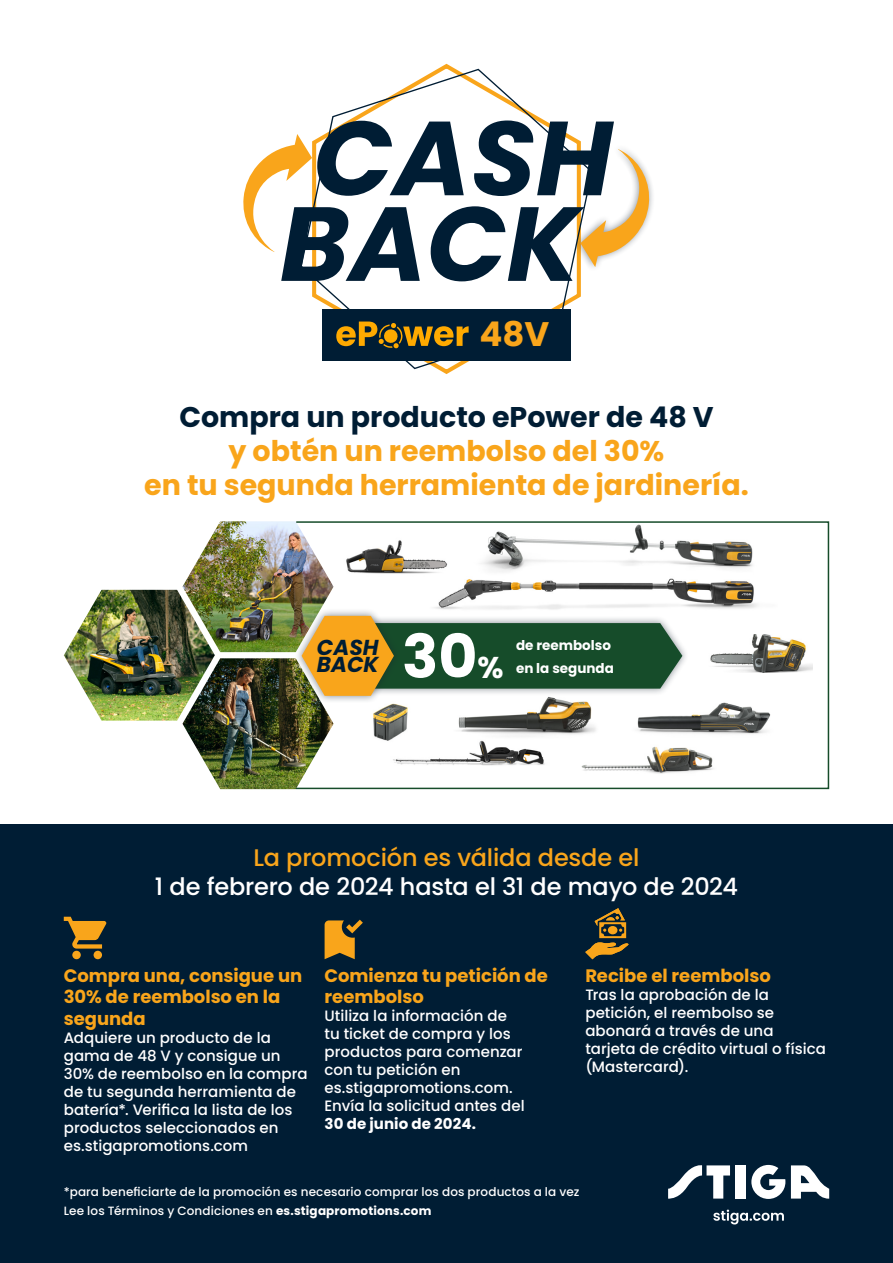
<style>
.page{position:relative;width:893px;height:1263px;background:#fff}
.page>*{position:absolute;margin:0;border:0;box-sizing:border-box;transform-origin:0 0}
.t1{font:italic 700 105px "Poppins";color:#001d34}
.t2{font:700 60px "Poppins";color:#fff}
.t3{font:700 34.05px "Poppins";color:#f9a51b}
.t4{font:700 28.5px "Poppins";color:#f9a51b}
.t5{font:700 28.5px "Poppins";color:#001d34}
.t6{font:500 24px "Poppins";letter-spacing:-.01em;color:#fff}
.t7{font:500 24px "Poppins";letter-spacing:-.005em;color:#f9a51b}
.t8{font:italic 700 21.6px "Poppins";color:#001d34}
.t9{font:700 18px/21.6px "Poppins";color:#f9a51b}
.t10{font:500 15px/18px "Poppins";color:#fff}
.t11{font:700 15px "Poppins";letter-spacing:.005em;color:#fff}
.t12{font:700 13.5px "Poppins";color:#fff}
.t13{font:500 12px "Poppins";letter-spacing:.01em;color:#fff}
.s1{font-size:30px}
.s2{font-weight:700}
</style>
<div class="page">
<div style="left:0;top:825px;width:893px;height:438px;background:#001d34"></div>
<img style="left:182px;top:658px;width:152px;height:131px">
<img style="left:182px;top:521px;width:152px;height:131px">
<img style="left:64px;top:590px;width:151px;height:131px">
<img style="left:393px;top:743px;width:152px;height:23px">
<img style="left:458px;top:697px;width:138px;height:46px">
<img style="left:710px;top:635px;width:103px;height:38px">
<img style="left:346px;top:540px;width:69px;height:34px">
<img style="left:572px;top:732px;width:141px;height:42px">
<img style="left:629px;top:702px;width:142px;height:41px">
<img style="left:487px;top:524px;width:266px;height:34px">
<img style="left:415px;top:558px;width:343px;height:52px">
<img style="left:373px;top:703px;width:35px;height:38px">
<div style="left:736px;top:1165px;width:10px;height:33px;background:#fff"></div>
<svg style="left:751px;top:1165px;width:34px;height:34px"></svg>
<svg style="left:668px;top:1165px;width:62px;height:34px"></svg>
<svg style="left:791px;top:1165px;width:38px;height:34px"></svg>
<svg style="left:713px;top:1209px;width:71px;height:15px"></svg>
<div style="left:295px;top:521px;width:534px;height:268px;border:2px solid #164c2a"></div>
<svg style="left:300px;top:68px;width:281px;height:302px"></svg>
<svg style="left:554px;top:136px;width:99px;height:141px"></svg>
<svg style="left:243px;top:134px;width:69px;height:118px"></svg>
<div style="left:322px;top:310px;width:249px;height:51px;background:#001d34"></div>
<svg style="left:336px;top:321px;width:133px;height:27px"></svg>
<svg style="left:64px;top:917px;width:42px;height:42px"></svg>
<svg style="left:325px;top:920px;width:38px;height:39px"></svg>
<svg style="left:585px;top:908px;width:44px;height:51px"></svg>
<div style="left:357px;top:615px;width:332px;height:81px;background:#172431;opacity:.5"></div>
<div style="left:295px;top:608px;width:106px;height:95px;background:#172431;opacity:.5"></div>
<svg style="left:302px;top:616px;width:380px;height:80px;background:#67794b"></svg>
<p class="t1" style="left:313px;top:98px;width:301px">CASH</p>
<p class="t1" style="left:280px;top:183px;width:301px">BACK</p>
<p class="t3" style="left:480px;top:314px;width:71px">48V</p>
<p class="t5" style="left:179px;top:400px;width:536px">Compra un producto ePower de 48 V</p>
<p class="t4" style="left:229px;top:435px;width:437px">y obtén un reembolso del 30%</p>
<p class="t4" style="left:144px;top:469px;width:606px">en tu segunda herramienta de jardinería.</p>
<p class="t8" style="left:317px;top:635px;width:63px">CASH</p>
<p class="t8" style="left:317px;top:652px;width:63px">BACK</p>
<p class="t2" style="left:402px;top:622px;width:103px">30<span class="s1">%</span></p>
<p class="t12" style="left:516px;top:637px;width:96px">de reembolso</p>
<p class="t12" style="left:516px;top:660px;width:99px">en la segunda</p>
<p class="t7" style="left:253px;top:843px;width:387px">La promoción es válida desde el</p>
<p class="t6" style="left:155px;top:872px;width:585px">1 de febrero de 2024 hasta el 31 de mayo de 2024</p>
<p class="t9" style="left:64px;top:964px;width:240px">Compra una, consigue un<br>30% de reembolso en la segunda</p>
<p class="t10" style="left:64px;top:1028px;width:245px">Adquiere un producto de la gama de 48 V y consigue un<br>30% de reembolso en la compra de tu segunda herramienta de batería*. Verifica la lista de los productos seleccionados en es.stigapromotions.com</p>
<p class="t9" style="left:325px;top:964px;width:225px">Comienza tu petición de reembolso</p>
<p class="t10" style="left:325px;top:1007px;width:199px">Utiliza la información de tu ticket de compra y los productos para comenzar con tu petición en es.stigapromotions.com.</p>
<p class="t10" style="left:325px;top:1097px;width:202px">Envía la solicitud antes del</p>
<p class="t11" style="left:325px;top:1115px;width:153px">30 de junio de 2024.</p>
<p class="t9" style="left:585px;top:964px;width:187px">Recibe el reembolso</p>
<p class="t10" style="left:585px;top:985px;width:242px">Tras la aprobación de la petición, el reembolso se abonará a través de una tarjeta de crédito virtual o física (Mastercard).</p>
<p class="t13" style="left:64px;top:1184px;width:517px">*para beneficiarte de la promoción es necesario comprar los dos productos a la vez</p>
<p class="t13" style="left:64px;top:1204px;width:369px">Lee los Términos y Condiciones en <span class="s2">es.stigapromotions.com</span></p>
</div>
